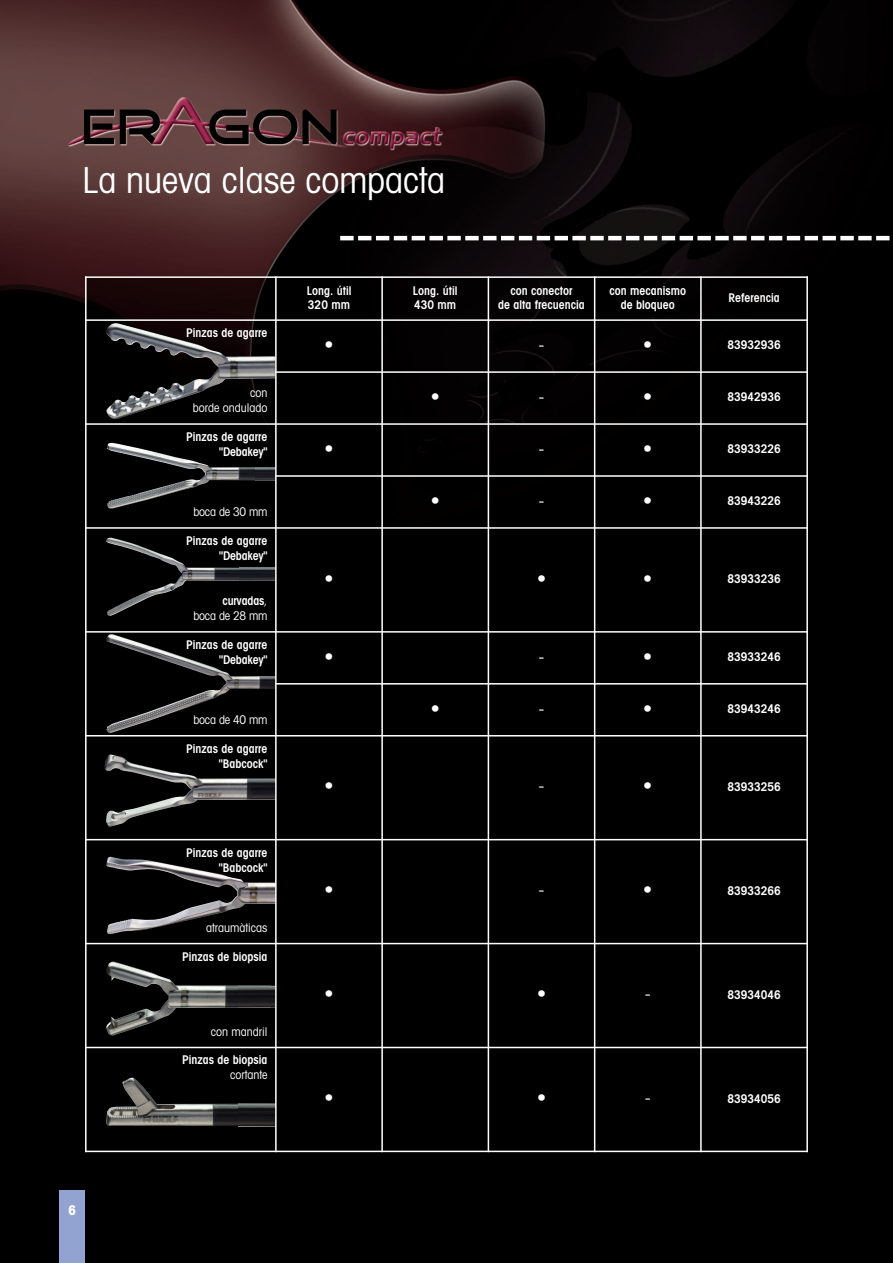
<style>
.page{position:relative;width:893px;height:1263px;background:#fff}
.page>*{position:absolute;margin:0;border:0;box-sizing:border-box;transform-origin:0 0}
.t1{font:condensed 36px "Avant Garde";color:#fff}
.t2{font:condensed 18px "Avant Garde";color:#fff}
.t3{font:700 condensed 13.5px "Avant Garde";color:#fff}
.t4{font:600 condensed 12px/15px "Avant Garde";color:#fff;text-align:right}
.t5{font:condensed 12px/15px "Avant Garde";color:#fff;text-align:right}
.s1{font-weight:600}
</style>
<div class="page">
<img style="left:0;top:0;width:893px;height:1263px">
<div style="left:60px;top:1191px;width:25px;height:72px;background:#92a3d2"></div>
<svg style="left:354px;top:236px;width:539px;height:4px"></svg>
<hr style="left:340px;top:236px;width:14px;height:4px;background:#fff">
<img style="left:106px;top:323px;width:169px;height:96px">
<img style="left:107px;top:443px;width:150px;height:66px">
<img style="left:255px;top:467px;width:20px;height:13px">
<img style="left:106px;top:538px;width:142px;height:78px">
<img style="left:239px;top:568px;width:36px;height:12px">
<img style="left:106px;top:634px;width:169px;height:99px">
<img style="left:106px;top:961px;width:165px;height:74px">
<img style="left:238px;top:985px;width:37px;height:23px">
<img style="left:106px;top:1077px;width:152px;height:49px">
<img style="left:238px;top:1104px;width:37px;height:22px">
<img style="left:106px;top:857px;width:169px;height:77px">
<img style="left:105px;top:754px;width:170px;height:73px">
<hr style="left:85px;top:276px;width:2px;height:876px;background:#fff">
<hr style="left:275px;top:276px;width:2px;height:876px;background:#fff">
<hr style="left:381px;top:276px;width:2px;height:876px;background:#fff">
<hr style="left:488px;top:276px;width:1px;height:876px;background:#fff">
<hr style="left:594px;top:276px;width:1px;height:876px;background:#fff">
<hr style="left:700px;top:276px;width:2px;height:876px;background:#fff">
<hr style="left:806px;top:276px;width:2px;height:876px;background:#fff">
<hr style="left:85px;top:276px;width:723px;height:2px;background:#fff">
<hr style="left:85px;top:319px;width:723px;height:2px;background:#fff">
<hr style="left:275px;top:371px;width:533px;height:2px;background:#fff">
<hr style="left:85px;top:423px;width:723px;height:2px;background:#fff">
<hr style="left:275px;top:475px;width:533px;height:2px;background:#fff">
<hr style="left:85px;top:527px;width:723px;height:2px;background:#fff">
<hr style="left:85px;top:631px;width:723px;height:2px;background:#fff">
<hr style="left:275px;top:683px;width:533px;height:1px;background:#fff">
<hr style="left:85px;top:735px;width:723px;height:1px;background:#fff">
<hr style="left:85px;top:839px;width:723px;height:1px;background:#fff">
<hr style="left:85px;top:943px;width:723px;height:1px;background:#fff">
<hr style="left:85px;top:1047px;width:723px;height:1px;background:#fff">
<hr style="left:85px;top:1151px;width:723px;height:1px;background:#fff">
<h1 class="t1" style="left:82px;top:167px;width:364px">La nueva clase compacta</h1>
<p class="t4" style="left:186px;top:326px;width:83px">Pinzas de agarre</p>
<p class="t5" style="left:193px;top:386px;width:76px">con<br>borde ondulado</p>
<p class="t4" style="left:186px;top:430px;width:83px">Pinzas de agarre "Debakey"</p>
<p class="t5" style="left:193px;top:505px;width:76px">boca de 30 mm</p>
<p class="t4" style="left:186px;top:534px;width:83px">Pinzas de agarre "Debakey"</p>
<p class="t5" style="left:193px;top:594px;width:76px"><span class="s1">curvadas</span>,<br>boca de 28 mm</p>
<p class="t4" style="left:186px;top:638px;width:83px">Pinzas de agarre "Debakey"</p>
<p class="t5" style="left:193px;top:713px;width:76px">boca de 40 mm</p>
<p class="t4" style="left:186px;top:742px;width:83px">Pinzas de agarre "Babcock"</p>
<p class="t4" style="left:186px;top:846px;width:83px">Pinzas de agarre "Babcock"</p>
<p class="t5" style="left:206px;top:921px;width:63px">atraumàticas</p>
<p class="t4" style="left:182px;top:950px;width:87px">Pinzas de biopsia</p>
<p class="t5" style="left:211px;top:1025px;width:58px">con mandril</p>
<p class="t4" style="left:182px;top:1054px;width:87px">Pinzas de biopsia</p>
<p class="t5" style="left:230px;top:1069px;width:39px">cortante</p>
<p class="t4" style="left:307px;top:284px;width:46px;line-height:14.4px;text-align:left">Long. útil<br>320 mm</p>
<p class="t4" style="left:413px;top:284px;width:46px;line-height:14.4px;text-align:left">Long. útil<br>430 mm</p>
<p class="t4" style="left:498px;top:284px;width:88px;line-height:14.4px;text-align:center">con conector<br>de alta frecuencia</p>
<p class="t4" style="left:609px;top:284px;width:78px;line-height:14.4px;text-align:center">con mecanismo de bloqueo</p>
<p class="t4" style="left:728px;top:291px;width:53px">Referencia</p>
<h2 class="t2" style="left:324px;top:338px;width:10px">•</h2>
<h2 class="t2" style="left:538px;top:338px;width:7px">-</h2>
<h2 class="t2" style="left:643px;top:338px;width:10px">•</h2>
<p class="t4" style="left:727px;top:339px;width:55px">83932936</p>
<h2 class="t2" style="left:431px;top:390px;width:10px">•</h2>
<h2 class="t2" style="left:538px;top:390px;width:7px">-</h2>
<h2 class="t2" style="left:643px;top:390px;width:10px">•</h2>
<p class="t4" style="left:727px;top:391px;width:55px">83942936</p>
<h2 class="t2" style="left:324px;top:442px;width:10px">•</h2>
<h2 class="t2" style="left:538px;top:442px;width:7px">-</h2>
<h2 class="t2" style="left:643px;top:442px;width:10px">•</h2>
<p class="t4" style="left:727px;top:442px;width:55px">83933226</p>
<h2 class="t2" style="left:431px;top:494px;width:10px">•</h2>
<h2 class="t2" style="left:538px;top:494px;width:7px">-</h2>
<h2 class="t2" style="left:643px;top:494px;width:10px">•</h2>
<p class="t4" style="left:727px;top:494px;width:55px">83943226</p>
<h2 class="t2" style="left:324px;top:572px;width:10px">•</h2>
<h2 class="t2" style="left:537px;top:572px;width:10px">•</h2>
<h2 class="t2" style="left:643px;top:572px;width:10px">•</h2>
<p class="t4" style="left:727px;top:572px;width:55px">83933236</p>
<h2 class="t2" style="left:324px;top:649px;width:10px">•</h2>
<h2 class="t2" style="left:538px;top:649px;width:7px">-</h2>
<h2 class="t2" style="left:643px;top:649px;width:10px">•</h2>
<p class="t4" style="left:727px;top:650px;width:55px">83933246</p>
<h2 class="t2" style="left:431px;top:701px;width:10px">•</h2>
<h2 class="t2" style="left:538px;top:701px;width:7px">-</h2>
<h2 class="t2" style="left:643px;top:701px;width:10px">•</h2>
<p class="t4" style="left:727px;top:702px;width:55px">83943246</p>
<h2 class="t2" style="left:324px;top:779px;width:10px">•</h2>
<h2 class="t2" style="left:538px;top:779px;width:7px">-</h2>
<h2 class="t2" style="left:643px;top:779px;width:10px">•</h2>
<p class="t4" style="left:727px;top:780px;width:55px">83933256</p>
<h2 class="t2" style="left:324px;top:883px;width:10px">•</h2>
<h2 class="t2" style="left:538px;top:883px;width:7px">-</h2>
<h2 class="t2" style="left:643px;top:883px;width:10px">•</h2>
<p class="t4" style="left:727px;top:884px;width:55px">83933266</p>
<h2 class="t2" style="left:324px;top:987px;width:10px">•</h2>
<h2 class="t2" style="left:537px;top:987px;width:10px">•</h2>
<h2 class="t2" style="left:645px;top:987px;width:7px">-</h2>
<p class="t4" style="left:727px;top:988px;width:55px">83934046</p>
<h2 class="t2" style="left:324px;top:1091px;width:10px">•</h2>
<h2 class="t2" style="left:537px;top:1091px;width:10px">•</h2>
<h2 class="t2" style="left:645px;top:1091px;width:7px">-</h2>
<p class="t4" style="left:727px;top:1092px;width:55px">83934056</p>
<p class="t3" style="left:69px;top:1205px;width:9px">6</p>
</div>
